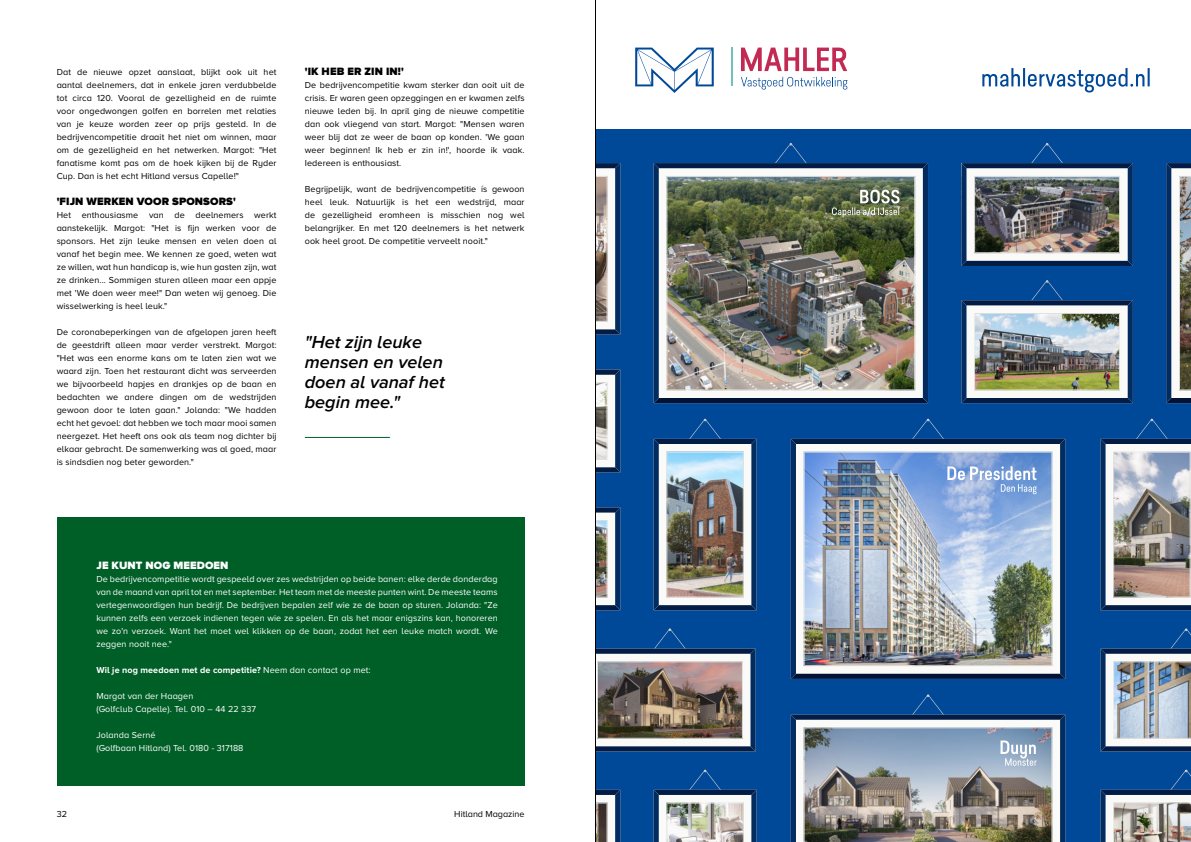
<style>
.page{position:relative;width:1191px;height:842px;background:#fff}
.page>*{position:absolute;margin:0;border:0;box-sizing:border-box;transform-origin:0 0}
.t1{font:italic 600 18px/20px "Proxima Nova A";color:#000}
.t2{font:900 11px "Proxima Nova A";letter-spacing:.01em;color:#000}
.t3{font:900 11px "Proxima Nova A";letter-spacing:.01em;color:#fff}
.t4{font:9px/13px "Proxima Nova A";letter-spacing:.01em;color:#000;text-align:justify}
.t5{font:9px/13px "Proxima Nova A";letter-spacing:.01em;color:#fff}
.t6{font:700 9px "Proxima Nova A";letter-spacing:.01em;color:#fff}
.s1{font-weight:400}
</style>
<div class="page">
<div style="left:57px;top:517px;width:467px;height:268px;background:#005f27"></div>
<hr style="left:305px;top:437px;width:85px;height:1px;background:#005f27">
<svg style="left:596px;top:47px;width:594px;height:795px;fill:#004999"></svg>
<img style="left:961px;top:143px;width:171px;height:123px">
<svg style="left:596px;top:370px;width:24px;height:102px"></svg>
<svg style="left:596px;top:507px;width:24px;height:103px"></svg>
<img style="left:596px;top:628px;width:159px;height:123px">
<img style="left:1100px;top:628px;width:91px;height:123px">
<img style="left:961px;top:280px;width:171px;height:123px">
<img style="left:653px;top:143px;width:275px;height:260px">
<img style="left:1166px;top:163px;width:25px;height:240px">
<img style="left:791px;top:419px;width:274px;height:260px">
<img style="left:791px;top:694px;width:274px;height:148px">
<svg style="left:596px;top:163px;width:24px;height:172px"></svg>
<img style="left:653px;top:419px;width:103px;height:191px">
<img style="left:653px;top:770px;width:103px;height:72px">
<img style="left:1100px;top:419px;width:91px;height:191px">
<svg style="left:596px;top:790px;width:24px;height:52px"></svg>
<img style="left:1100px;top:770px;width:91px;height:72px">
<hr style="left:595px;top:0;width:1px;height:842px;background:#000">
<p class="t4" style="left:57px;top:66px;width:221px">Dat de nieuwe opzet aanslaat, blijkt ook uit het aantal deelnemers, dat in enkele jaren verdubbelde tot circa 120. Vooral de gezelligheid en de ruimte voor ongedwongen golfen en borrelen met relaties van je keuze worden zeer op prijs gesteld. In de bedrijvencompetitie draait het niet om winnen, maar om de gezelligheid en het netwerken. Margot: "Het fanatisme komt pas om de hoek kijken bij de Ryder Cup. Dan is het echt Hitland versus Capelle!"</p>
<p class="t2" style="left:57px;top:197px;width:181px">'FIJN WERKEN VOOR SPONSORS'</p>
<p class="t4" style="left:57px;top:209px;width:221px">Het enthousiasme van de deelnemers werkt aanstekelijk. Margot: "Het is fijn werken voor de sponsors. Het zijn leuke mensen en velen doen al vanaf het begin mee. We kennen ze goed, weten wat ze willen, wat hun handicap is, wie hun gasten zijn, wat ze drinken... Sommigen sturen alleen maar een appje met 'We doen weer mee!" Dan weten wij genoeg. Die wisselwerking is heel leuk."</p>
<p class="t4" style="left:57px;top:326px;width:221px">De coronabeperkingen van de afgelopen jaren heeft de geestdrift alleen maar verder verstrekt. Margot: "Het was een enorme kans om te laten zien wat we waard zijn. Toen het restaurant dicht was serveerden we bijvoorbeeld hapjes en drankjes op de baan en bedachten we andere dingen om de wedstrijden gewoon door te laten gaan." Jolanda: "We hadden echt het gevoel: dat hebben we toch maar mooi samen neergezet. Het heeft ons ook als team nog dichter bij elkaar gebracht. De samenwerking was al goed, maar is sindsdien nog beter geworden."</p>
<p class="t2" style="left:305px;top:67px;width:101px">'IK HEB ER ZIN IN!'</p>
<p class="t4" style="left:305px;top:79px;width:221px">De bedrijvencompetitie kwam sterker dan ooit uit de crisis. Er waren geen opzeggingen en er kwamen zelfs nieuwe leden bij. In april ging de nieuwe competitie dan ook vliegend van start. Margot: "Mensen waren weer blij dat ze weer de baan op konden. 'We gaan weer beginnen! Ik heb er zin in!', hoorde ik vaak.<br>Iedereen is enthousiast.</p>
<p class="t4" style="left:305px;top:183px;width:221px">Begrijpelijk, want de bedrijvencompetitie ís gewoon heel leuk. Natuurlijk is het een wedstrijd, maar de gezelligheid eromheen is misschien nog wel belangrijker. En met 120 deelnemers is het netwerk ook heel groot. De competitie verveelt nooit."</p>
<h1 class="t1" style="left:305px;top:333px;width:141px">"Het zijn leuke mensen en velen doen al vanaf het begin mee."</h1>
<p class="t4" style="left:57px;top:808px;width:12px">32</p>
<p class="t3" style="left:96px;top:561px;width:134px">JE KUNT NOG MEEDOEN</p>
<p class="t5" style="left:96px;top:573px;width:403px;text-align:justify">De bedrijvencompetitie wordt gespeeld over zes wedstrijden op beide banen: elke derde donderdag van de maand van april tot en met september. Het team met de meeste punten wint. De meeste teams vertegenwoordigen hun bedrijf. De bedrijven bepalen zelf wie ze de baan op sturen. Jolanda: "Ze kunnen zelfs een verzoek indienen tegen wie ze spelen. En als het maar enigszins kan, honoreren we zo'n verzoek. Want het moet wel klikken op de baan, zodat het een leuke match wordt. We zeggen nooit nee."</p>
<p class="t6" style="left:96px;top:665px;width:276px">Wil je nog meedoen met de competitie? <span class="s1">Neem dan contact op met:</span></p>
<p class="t5" style="left:96px;top:690px;width:161px">Margot van der Haagen<br>(Golfclub Capelle). Tel. 010 – 44 22 337</p>
<p class="t5" style="left:96px;top:729px;width:149px">Jolanda Serné<br>(Golfbaan Hitland) Tel. 0180 - 317188</p>
<p class="t4" style="left:454px;top:808px;width:72px">Hitland Magazine</p>
</div>
